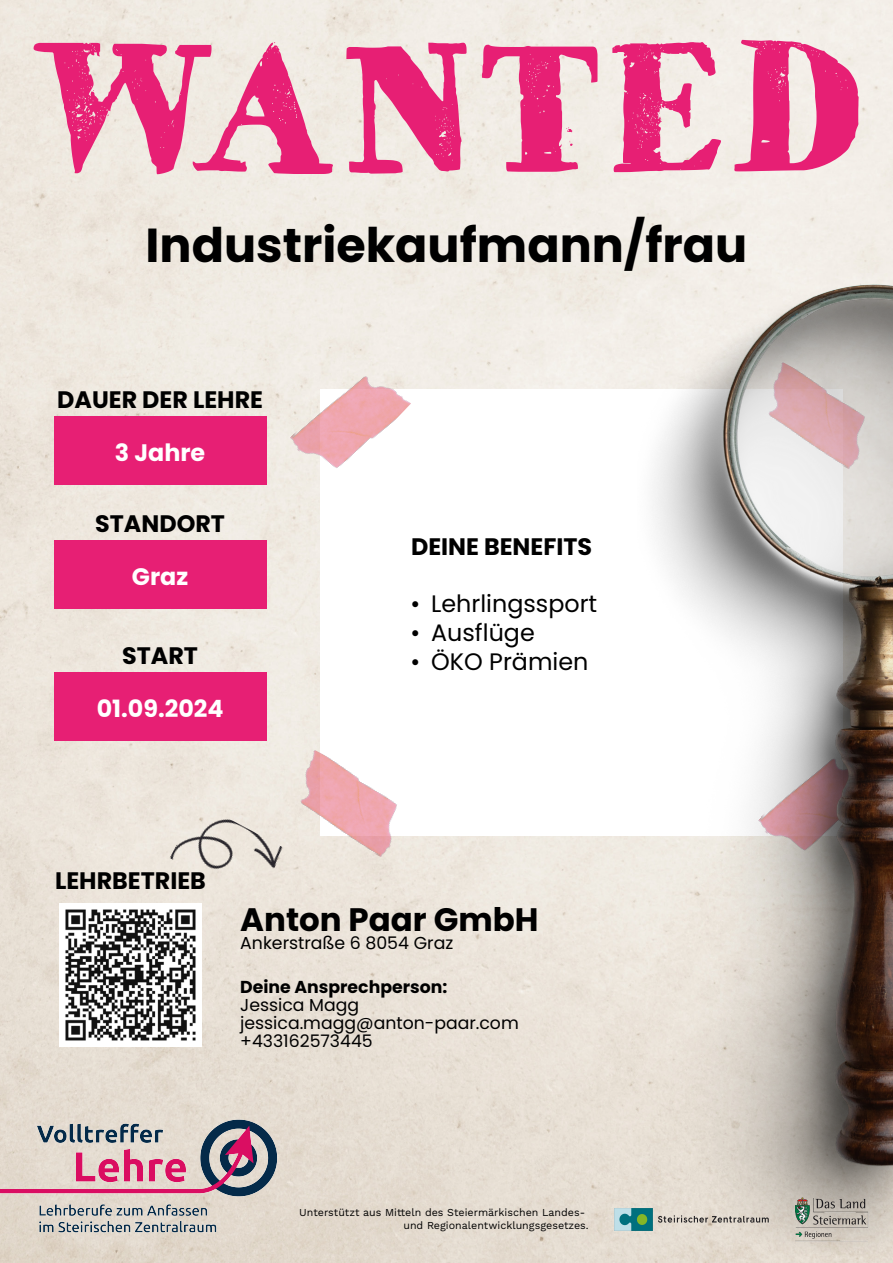
<style>
.page{position:relative;width:893px;height:1263px;background:#fff}
.page>*{position:absolute;margin:0;border:0;box-sizing:border-box;transform-origin:0 0}
.t1{font:186.3px "HVD Bodedo";color:#e71f74}
.t2{font:700 47.55px "Poppins";color:#000}
.t3{font:700 32.4px "Poppins";color:#000}
.t4{font:700 23.85px "Poppins";color:#000}
.t5{font:23.85px "Poppins";color:#000}
.t6{font:700 23.85px "Poppins";color:#fff}
.t7{font:17.4px "Poppins";color:#000}
.t8{font:17.25px/18.1px "Poppins";color:#000}
.t9{font:700 17.25px "Poppins";color:#000}
.t10{font:10.65px/12.8px "Work Sans";color:#000}
.s1{font-family:"Times New Roman"}
</style>
<div class="page">
<img style="left:0;top:0;width:893px;height:1263px">
<div style="left:54px;top:416px;width:212px;height:68px;background:#e71f74"></div>
<div style="left:320px;top:389px;width:523px;height:447px;background:#fff"></div>
<img style="left:285px;top:750px;width:129px;height:108px">
<img style="left:287px;top:359px;width:124px;height:125px">
<div style="left:54px;top:541px;width:212px;height:68px;background:#e71f74"></div>
<img style="left:637px;top:193px;width:256px;height:1063px">
<div style="left:54px;top:672px;width:212px;height:68px;background:#e71f74"></div>
<img style="left:59px;top:903px;width:143px;height:143px">
<img style="left:0;top:1070px;width:296px;height:193px">
<img style="left:793px;top:1198px;width:75px;height:43px">
<img style="left:614px;top:1209px;width:156px;height:21px">
<img style="left:170px;top:803px;width:115px;height:100px">
<h1 class="t1" style="left:27px;top:-12px;width:841px">WANTED</h1>
<h2 class="t2" style="left:146px;top:218px;width:603px">Industriekaufmann/frau</h2>
<h3 class="t4" style="left:57px;top:386px;width:207px">DAUER DER LEHRE</h3>
<h3 class="t6" style="left:115px;top:438px;width:92px">3 Jahre</h3>
<h3 class="t4" style="left:95px;top:510px;width:131px">STANDORT</h3>
<h3 class="t6" style="left:132px;top:563px;width:58px">Graz</h3>
<h3 class="t4" style="left:122px;top:642px;width:77px">START</h3>
<h3 class="t6" style="left:97px;top:695px;width:128px">01.09.2024</h3>
<h3 class="t4" style="left:55px;top:867px;width:152px">LEHRBETRIEB</h3>
<h3 class="t4" style="left:411px;top:533px;width:183px">DEINE BENEFITS</h3>
<h3 class="t5" style="left:411px;top:590px;width:188px"><span class="s1">•</span> Lehrlingssport</h3>
<h3 class="t5" style="left:411px;top:619px;width:125px"><span class="s1">•</span> Ausflüge</h3>
<h3 class="t5" style="left:411px;top:647px;width:179px"><span class="s1">•</span> ÖKO Prämien</h3>
<h3 class="t3" style="left:240px;top:901px;width:300px">Anton Paar GmbH</h3>
<h3 class="t7" style="left:240px;top:933px;width:215px">Ankerstraße 6 8054 Graz</h3>
<h3 class="t9" style="left:240px;top:976px;width:209px">Deine Ansprechperson:</h3>
<h3 class="t8" style="left:240px;top:996px;width:280px">Jessica Magg jessica.magg@anton-paar.com +433162573445</h3>
<p class="t10" style="left:403px;top:1207px;width:187px;text-indent:-104px">Unterstützt aus Mitteln des Steiermärkischen Landes&shy;und Regionalentwicklungsgesetzes.</p>
</div>
